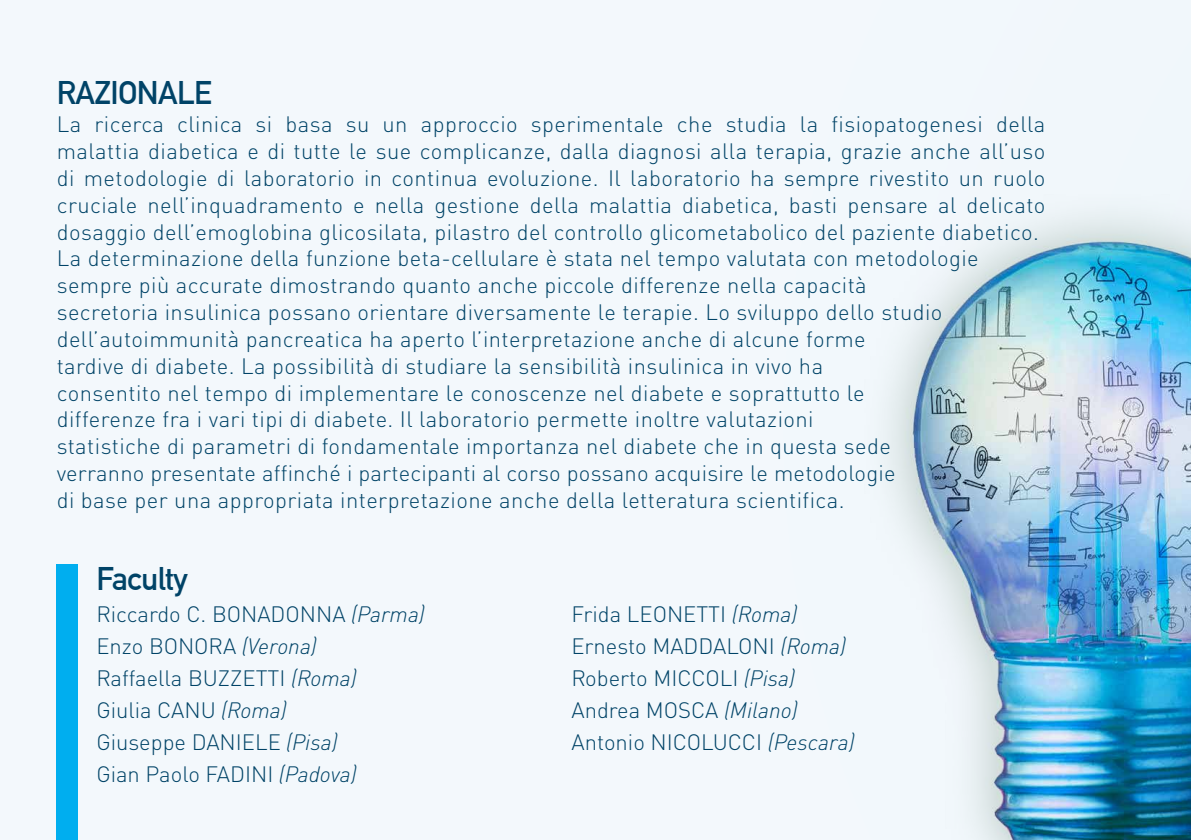
<style>
.page{position:relative;width:1191px;height:840px;background:#fff}
.page>*{position:absolute;margin:0;border:0;box-sizing:border-box;transform-origin:0 0}
.t1{font:700 32px "DIN Alternate";letter-spacing:-.02em;color:#004367}
.t2{font:300 22px/26.8px "DIN Pro";letter-spacing:.02em;color:#004367}
.t3{font:300 22px/32px "DIN Pro";color:#004367}
.s1{font-style:italic}
</style>
<div class="page">
<div style="left:0;top:0;width:1191px;height:839px;background:#f3f8fc"></div>
<img style="left:888px;top:214px;width:303px;height:625px">
<div style="left:57px;top:564px;width:21px;height:275px;background:#00aeef"></div>
<h1 class="t1" style="left:57px;top:69px;width:157px">RAZIONALE</h1>
<p class="t2" style="left:57px;top:109px;width:990px">La ricerca clinica si basa su un approccio sperimentale che studia la fisiopatogenesi della malattia diabetica e di tutte le sue complicanze, dalla diagnosi alla terapia, grazie anche all’uso di metodologie di laboratorio in continua evoluzione. Il laboratorio ha sempre rivestito un ruolo cruciale nell’inquadramento e nella gestione della malattia diabetica, basti pensare al delicato dosaggio dell’emoglobina glicosilata, pilastro del controllo glicometabolico del paziente diabetico.<br>La determinazione della funzione beta-cellulare è stata nel tempo valutata con metodologie sempre più accurate dimostrando quanto anche piccole differenze nella capacità<br>secretoria insulinica possano orientare diversamente le terapie. Lo sviluppo dello studio dell’autoimmunità pancreatica ha aperto l’interpretazione anche di alcune forme<br>tardive di diabete. La possibilità di studiare la sensibilità insulinica in vivo ha<br>consentito nel tempo di implementare le conoscenze nel diabete e soprattutto le<br>differenze fra i vari tipi di diabete. Il laboratorio permette inoltre valutazioni<br>statistiche di parametri di fondamentale importanza nel diabete che in questa sede<br>verranno presentate affinché i partecipanti al corso possano acquisire le metodologie<br>di base per una appropriata interpretazione anche della letteratura scientifica.</p>
<h1 class="t1" style="left:96px;top:553px;width:93px">Faculty</h1>
<p class="t3" style="left:96px;top:595px;width:330px">Riccardo C. BONADONNA <span class="s1">(Parma)<br></span>Enzo BONORA <span class="s1">(Verona)<br></span>Raffaella BUZZETTI <span class="s1">(Roma)<br></span>Giulia CANU <span class="s1">(Roma)<br></span>Giuseppe DANIELE <span class="s1">(Pisa)<br></span>Gian Paolo FADINI <span class="s1">(Padova)</span></p>
<p class="t3" style="left:571px;top:595px;width:285px">Frida LEONETTI <span class="s1">(Roma)<br></span>Ernesto MADDALONI <span class="s1">(Roma)<br></span>Roberto MICCOLI <span class="s1">(Pisa)<br></span>Andrea MOSCA <span class="s1">(Milano)<br></span>Antonio NICOLUCCI <span class="s1">(Pescara)</span></p>
</div>
